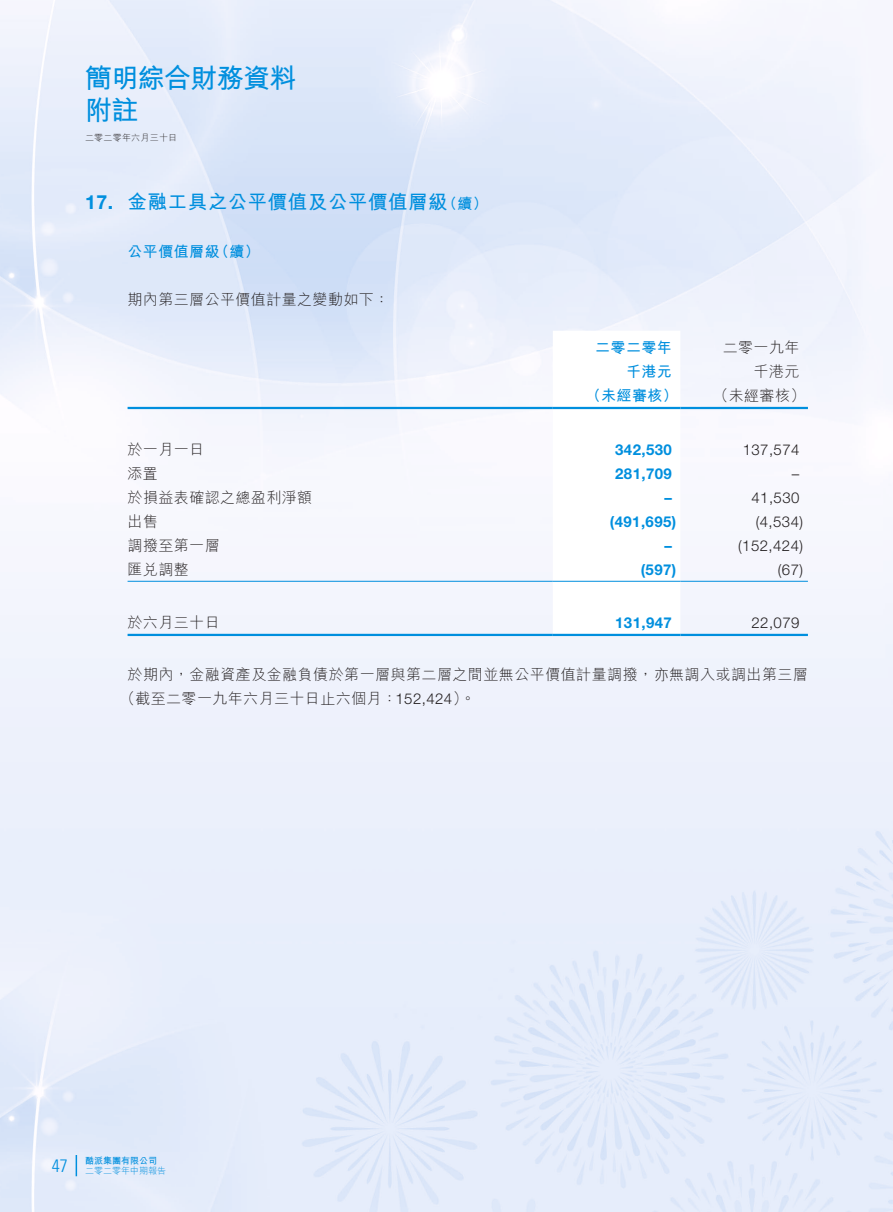
<style>
.page{position:relative;width:893px;height:1212px;background:#fff}
.page>*{position:absolute;margin:0;border:0;box-sizing:border-box;transform-origin:0 0}
.t1{font:700 27px/32.4px "M Hei HK";letter-spacing:-.025em;color:#008fde}
.t2{font:700 19.5px "M Hei HK";letter-spacing:.03em;color:#008fde}
.t3{font:700 19.5px "Helvetica Neue LT Std";color:#008fde}
.t4{font:300 15px/24px "M Hei HK";letter-spacing:.03em;color:#231f20}
.t5{font:300 15px "Helvetica Neue LT Std";letter-spacing:.03em;color:#231f20}
.t6{font:700 15px "Helvetica Neue LT Std";letter-spacing:.03em;color:#008fde}
.t7{font:700 15px "M Hei HK";letter-spacing:.03em;color:#008fde}
.t8{font:700 9px "M Hei HK";color:#008fde}
.t9{font:300 9px "M Hei HK";letter-spacing:.03em;color:#231f20}
.t10{font:300 9px "M Hei HK";color:#008fde}
.s1{font-family:"Helvetica Neue LT Std"}
.s2{font-family:"Univers LT Std";font-weight:300;font-stretch:condensed;font-size:18px}
</style>
<div class="page">
<img style="left:0;top:0;width:893px;height:1212px">
<svg style="left:76px;top:1155px;width:1px;height:21px"></svg>
<svg style="left:553px;top:331px;width:127px;height:303px"></svg>
<hr style="left:128px;top:407px;width:425px;height:2px;background:#008fde">
<hr style="left:553px;top:407px;width:127px;height:2px;background:#008fde">
<hr style="left:680px;top:407px;width:128px;height:2px;background:#008fde">
<hr style="left:128px;top:581px;width:425px;height:1px;background:#008fde">
<hr style="left:553px;top:581px;width:127px;height:1px;background:#008fde">
<hr style="left:680px;top:581px;width:128px;height:1px;background:#008fde">
<hr style="left:128px;top:634px;width:425px;height:2px;background:#008fde">
<hr style="left:553px;top:634px;width:127px;height:2px;background:#008fde">
<hr style="left:680px;top:634px;width:128px;height:2px;background:#008fde">
<h1 class="t1" style="left:85px;top:59px;width:213px">簡明綜合財務資料附註</h1>
<p class="t9" style="left:85px;top:133px;width:94px">二零二零年六月三十日</p>
<h2 class="t3" style="left:85px;top:190px;width:30px">17.</h2>
<h2 class="t2" style="left:128px;top:187px;width:322px">金融工具之公平價值及公平價值層級</h2>
<p class="t7" style="left:442px;top:192px;width:47px">（續(</p>
<p class="t7" style="left:214px;top:240px;width:47px">（續(</p>
<p class="t7" style="left:128px;top:240px;width:94px">公平價值層級</p>
<p class="t4" style="left:128px;top:287px;width:263px">期內第三層公平價值計量之變動如下：</p>
<p class="t7" style="left:595px;top:336px;width:78px">二零二零年</p>
<p class="t4" style="left:723px;top:335px;width:78px">二零一九年</p>
<p class="t7" style="left:626px;top:360px;width:47px">千港元</p>
<p class="t4" style="left:754px;top:359px;width:47px">千港元</p>
<p class="t7" style="left:586px;top:384px;width:93px">（未經審核）</p>
<p class="t4" style="left:713px;top:383px;width:93px">（未經審核(</p>
<p class="t4" style="left:128px;top:437px;width:78px">於一月一日</p>
<p class="t6" style="left:615px;top:441px;width:58px">342,530</p>
<p class="t5" style="left:743px;top:441px;width:58px">137,574</p>
<p class="t4" style="left:128px;top:461px;width:32px">添置</p>
<p class="t6" style="left:615px;top:465px;width:58px">281,709</p>
<p class="t5" style="left:792px;top:465px;width:9px">–</p>
<p class="t4" style="left:128px;top:485px;width:186px">於損益表確認之總盈利淨額</p>
<p class="t6" style="left:664px;top:489px;width:9px">–</p>
<p class="t5" style="left:751px;top:489px;width:49px">41,530</p>
<p class="t4" style="left:128px;top:509px;width:32px">出售</p>
<p class="t6" style="left:610px;top:513px;width:68px">)491,695(</p>
<p class="t5" style="left:756px;top:513px;width:49px">)4,534(</p>
<p class="t4" style="left:128px;top:533px;width:94px">調撥至第一層</p>
<p class="t6" style="left:664px;top:537px;width:9px">–</p>
<p class="t5" style="left:738px;top:537px;width:66px">)152,424(</p>
<p class="t4" style="left:128px;top:557px;width:63px">匯兌調整</p>
<p class="t6" style="left:641px;top:561px;width:37px">)597(</p>
<p class="t5" style="left:778px;top:561px;width:27px">)67(</p>
<p class="t4" style="left:128px;top:610px;width:94px">於六月三十日</p>
<p class="t4" style="left:120px;top:662px;width:689px;text-indent:8px">於期內，金融資產及金融負債於第一層與第二層之間並無公平價值計量調撥，亦無調入或調出第三層（截至二零一九年六月三十日止六個月：<span class="s1">152,424</span> 。(</p>
<p class="t6" style="left:615px;top:613px;width:58px">131,947</p>
<p class="t5" style="left:751px;top:613px;width:49px">22,079</p>
<p class="t8" style="left:52px;top:1154px;width:107px"><span class="s2">47</span> 酷派集團有限公司</p>
<p class="t10" style="left:85px;top:1166px;width:82px">二零二零年中期報告</p>
</div>
